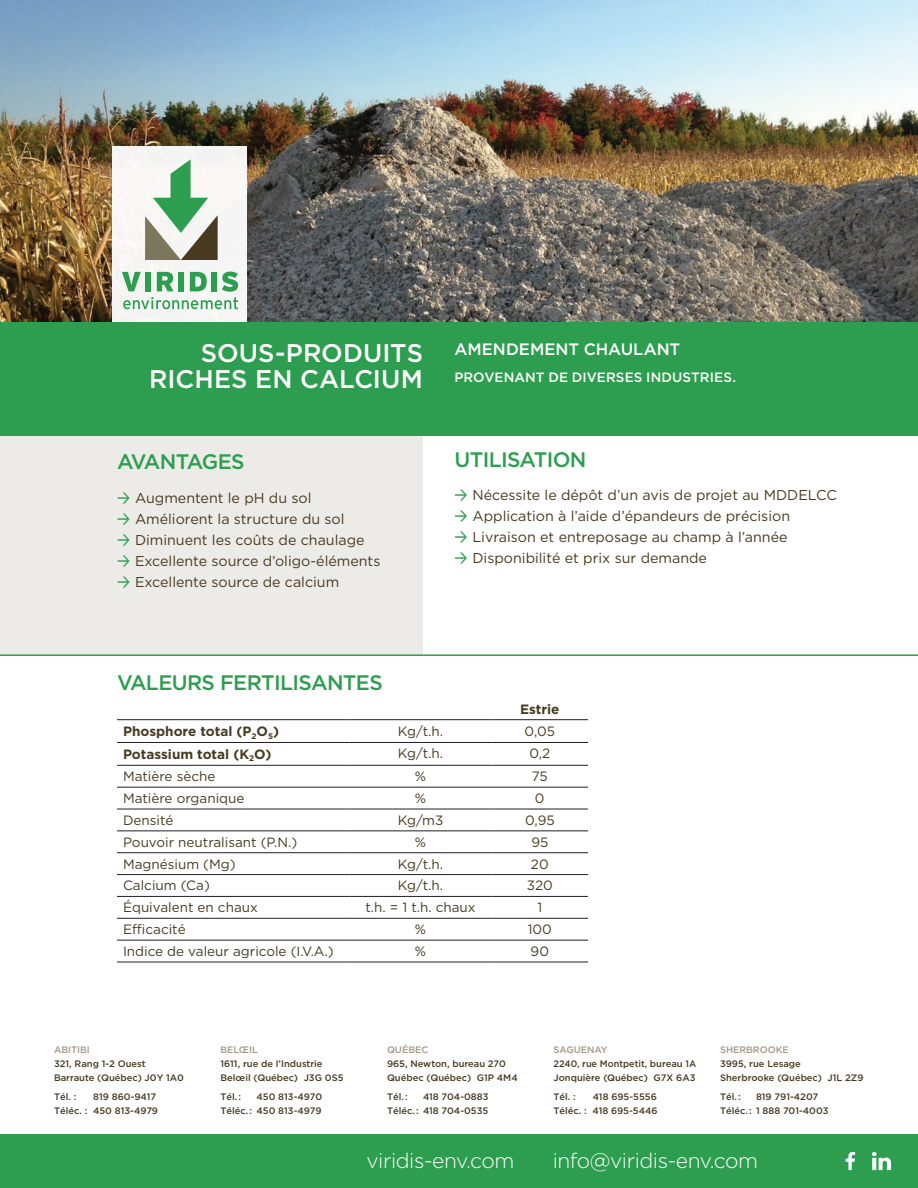
<style>
.page{position:relative;width:918px;height:1188px;background:#fff}
.page>*{position:absolute;margin:0;border:0;box-sizing:border-box;transform-origin:0 0}
.t1{font:500 25.5px "Gotham";color:#fff}
.t2{font:300 21px "Gotham";letter-spacing:-.02em;color:#fff}
.t3{font:500 21px "Gotham";letter-spacing:-.03em;color:#2d9e4f}
.t4{font:500 21px "Gotham";letter-spacing:-.05em;color:#2d9e4f}
.Introduction{font:500 16.5px "Gotham";color:#fff}
.t5{font:14.25px "Gotham";color:#483a20}
.t6{font:13.5px "Gotham";color:#473b22}
.t7{font:700 13.5px "Gotham";color:#473b22}
.Introduction-2{font:500 13.5px "Gotham";letter-spacing:.005em;color:#fff}
.t8{font:500 9.3px/14.2px "Gotham";color:#483a20}
.t9{font:500 9.3px "Gotham";color:#a29888}
.s1{font-family:"DIN";font-weight:500;color:#2d9e4f}
</style>
<div class="page">
<div style="left:0;top:436px;width:423px;height:218px;background:#edebe7"></div>
<img style="left:0;top:0;width:918px;height:322px">
<div style="left:112px;top:147px;width:136px;height:175px;background:#f6f6f4"></div>
<div style="left:0;top:322px;width:918px;height:114px;background:#2d9e4f"></div>
<svg style="left:145px;top:159px;width:73px;height:101px"></svg>
<svg style="left:122px;top:272px;width:116px;height:37px"></svg>
<hr style="left:117px;top:719px;width:233px;height:1px;background:#231f20">
<hr style="left:350px;top:719px;width:142px;height:1px;background:#231f20">
<hr style="left:492px;top:719px;width:96px;height:1px;background:#231f20">
<hr style="left:117px;top:742px;width:233px;height:1px;background:#231f20">
<hr style="left:350px;top:742px;width:142px;height:1px;background:#231f20">
<hr style="left:492px;top:742px;width:96px;height:1px;background:#231f20">
<hr style="left:117px;top:765px;width:233px;height:1px;background:#231f20">
<hr style="left:350px;top:765px;width:142px;height:1px;background:#231f20">
<hr style="left:492px;top:765px;width:96px;height:1px;background:#231f20">
<hr style="left:117px;top:787px;width:233px;height:1px;background:#231f20">
<hr style="left:350px;top:787px;width:142px;height:1px;background:#231f20">
<hr style="left:492px;top:787px;width:96px;height:1px;background:#231f20">
<hr style="left:117px;top:809px;width:233px;height:1px;background:#231f20">
<hr style="left:350px;top:809px;width:142px;height:1px;background:#231f20">
<hr style="left:492px;top:809px;width:96px;height:1px;background:#231f20">
<hr style="left:117px;top:831px;width:233px;height:1px;background:#231f20">
<hr style="left:350px;top:831px;width:142px;height:1px;background:#231f20">
<hr style="left:492px;top:831px;width:96px;height:1px;background:#231f20">
<hr style="left:117px;top:852px;width:233px;height:1px;background:#231f20">
<hr style="left:350px;top:852px;width:142px;height:1px;background:#231f20">
<hr style="left:492px;top:852px;width:96px;height:1px;background:#231f20">
<hr style="left:117px;top:874px;width:233px;height:1px;background:#231f20">
<hr style="left:350px;top:874px;width:142px;height:1px;background:#231f20">
<hr style="left:492px;top:874px;width:96px;height:1px;background:#231f20">
<hr style="left:117px;top:896px;width:233px;height:1px;background:#231f20">
<hr style="left:350px;top:896px;width:142px;height:1px;background:#231f20">
<hr style="left:492px;top:896px;width:96px;height:1px;background:#231f20">
<hr style="left:117px;top:918px;width:233px;height:1px;background:#231f20">
<hr style="left:350px;top:918px;width:142px;height:1px;background:#231f20">
<hr style="left:492px;top:918px;width:96px;height:1px;background:#231f20">
<hr style="left:117px;top:940px;width:233px;height:1px;background:#231f20">
<hr style="left:350px;top:940px;width:142px;height:1px;background:#231f20">
<hr style="left:492px;top:940px;width:96px;height:1px;background:#231f20">
<hr style="left:117px;top:962px;width:233px;height:1px;background:#231f20">
<hr style="left:350px;top:962px;width:142px;height:1px;background:#231f20">
<hr style="left:492px;top:962px;width:96px;height:1px;background:#231f20">
<hr style="left:0;top:654px;width:918px;height:2px;background:#2d9e4f">
<div style="left:0;top:1134px;width:918px;height:54px;background:#2d9e4f"></div>
<svg style="left:872px;top:1152px;width:19px;height:18px"></svg>
<svg style="left:846px;top:1152px;width:9px;height:18px"></svg>
<p class="t1" style="left:201px;top:339px;width:224px">SOUS-PRODUITS</p>
<p class="t1" style="left:149px;top:364px;width:275px">RICHES EN CALCIUM</p>
<p class="t4" style="left:117px;top:449px;width:129px">AVANTAGES</p>
<p class="t5" style="left:117px;top:490px;width:196px"><span class="s1">&gt;</span> Augmentent le pH du sol</p>
<p class="t5" style="left:117px;top:511px;width:229px"><span class="s1">&gt;</span> Améliorent la structure du sol</p>
<p class="t5" style="left:117px;top:532px;width:249px"><span class="s1">&gt;</span> Diminuent les coûts de chaulage</p>
<p class="t5" style="left:117px;top:553px;width:265px"><span class="s1">&gt;</span> Excellente source d’oligo-éléments</p>
<p class="t5" style="left:117px;top:574px;width:224px"><span class="s1">&gt;</span> Excellente source de calcium</p>
<p class="Introduction" style="left:454px;top:340px;width:227px">AMENDEMENT CHAULANT</p>
<p class="Introduction-2" style="left:454px;top:370px;width:283px">PROVENANT DE DIVERSES INDUSTRIES.</p>
<p class="t3" style="left:454px;top:448px;width:134px">UTILISATION</p>
<p class="t5" style="left:454px;top:487px;width:384px"><span class="s1">&gt;</span> Nécessite le dépôt d’un avis de projet au MDDELCC</p>
<p class="t5" style="left:454px;top:508px;width:337px"><span class="s1">&gt;</span> Application à l’aide d’épandeurs de précision</p>
<p class="t5" style="left:454px;top:529px;width:335px"><span class="s1">&gt;</span> Livraison et entreposage au champ à l’année</p>
<p class="t5" style="left:454px;top:550px;width:254px"><span class="s1">&gt;</span> Disponibilité et prix sur demande</p>
<p class="t3" style="left:117px;top:671px;width:267px">VALEURS FERTILISANTES</p>
<p class="t7" style="left:520px;top:701px;width:41px">Estrie</p>
<p class="t7" style="left:123px;top:724px;width:158px">Phosphore total (P<sub>2</sub>O<sub>5</sub>)</p>
<p class="t6" style="left:398px;top:723px;width:47px">Kg/t.h.</p>
<p class="t6" style="left:525px;top:723px;width:32px">0,05</p>
<p class="t7" style="left:123px;top:747px;width:150px">Potassium total (K<sub>2</sub>O)</p>
<p class="t6" style="left:398px;top:746px;width:47px">Kg/t.h.</p>
<p class="t6" style="left:529px;top:746px;width:22px">0,2</p>
<p class="t6" style="left:123px;top:769px;width:94px">Matière sèche</p>
<p class="t6" style="left:415px;top:769px;width:13px">%</p>
<p class="t6" style="left:532px;top:769px;width:17px">75</p>
<p class="t6" style="left:123px;top:791px;width:123px">Matière organique</p>
<p class="t6" style="left:415px;top:791px;width:13px">%</p>
<p class="t6" style="left:535px;top:791px;width:11px">0</p>
<p class="t6" style="left:123px;top:813px;width:52px">Densité</p>
<p class="t6" style="left:398px;top:813px;width:47px">Kg/m3</p>
<p class="t6" style="left:525px;top:813px;width:31px">0,95</p>
<p class="t6" style="left:123px;top:834px;width:176px">Pouvoir neutralisant (P.N.)</p>
<p class="t6" style="left:415px;top:834px;width:13px">%</p>
<p class="t6" style="left:531px;top:834px;width:18px">95</p>
<p class="t6" style="left:123px;top:856px;width:114px">Magnésium (Mg)</p>
<p class="t6" style="left:398px;top:856px;width:47px">Kg/t.h.</p>
<p class="t6" style="left:531px;top:856px;width:19px">20</p>
<p class="t6" style="left:123px;top:878px;width:88px">Calcium (Ca)</p>
<p class="t6" style="left:398px;top:878px;width:47px">Kg/t.h.</p>
<p class="t6" style="left:527px;top:878px;width:28px">320</p>
<p class="t6" style="left:123px;top:900px;width:136px">Équivalent en chaux</p>
<p class="t6" style="left:365px;top:900px;width:112px">t.h. = 1 t.h. chaux</p>
<p class="t6" style="left:537px;top:900px;width:6px">1</p>
<p class="t6" style="left:123px;top:922px;width:64px">Efficacité</p>
<p class="t6" style="left:415px;top:922px;width:13px">%</p>
<p class="t6" style="left:528px;top:922px;width:26px">100</p>
<p class="t6" style="left:123px;top:944px;width:212px">Indice de valeur agricole (I.V.A.)</p>
<p class="t6" style="left:415px;top:944px;width:13px">%</p>
<p class="t6" style="left:531px;top:944px;width:20px">90</p>
<p class="t9" style="left:54px;top:1044px;width:37px">ABITIBI</p>
<p class="t8" style="left:54px;top:1057px;width:132px">321, Rang 1-2 Ouest<br>Barraute (Québec) J0Y 1A0</p>
<p class="t8" style="left:54px;top:1090px;width:24px">Tél. :</p>
<p class="t8" style="left:93px;top:1090px;width:65px">819 860-9417</p>
<p class="t8" style="left:54px;top:1104px;width:106px">Téléc. : 450 813-4979</p>
<p class="t9" style="left:221px;top:1044px;width:39px">BELŒIL</p>
<p class="t8" style="left:221px;top:1057px;width:125px">1611, rue de l’Industrie<br>Belœil (Québec) J3G 0S5</p>
<p class="t8" style="left:221px;top:1090px;width:22px">Tél.:</p>
<p class="t8" style="left:221px;top:1090px;width:103px;text-align:right">450 813-4970<br>Téléc.: 450 813-4979</p>
<p class="t9" style="left:387px;top:1044px;width:43px">QUÉBEC</p>
<p class="t8" style="left:387px;top:1057px;width:132px">965, Newton, bureau 270<br>Québec (Québec) G1P 4M4</p>
<p class="t8" style="left:387px;top:1090px;width:22px">Tél.:</p>
<p class="t8" style="left:387px;top:1090px;width:103px;text-align:right">418 704-0883<br>Téléc.: 418 704-0535</p>
<p class="t9" style="left:554px;top:1044px;width:56px">SAGUENAY</p>
<p class="t8" style="left:554px;top:1057px;width:144px">2240, rue Montpetit, bureau 1A<br>Jonquière (Québec) G7X 6A3</p>
<p class="t8" style="left:554px;top:1090px;width:24px">Tél. :</p>
<p class="t8" style="left:593px;top:1090px;width:66px">418 695-5556</p>
<p class="t8" style="left:554px;top:1104px;width:106px">Téléc. : 418 695-5446</p>
<p class="t9" style="left:720px;top:1044px;width:70px">SHERBROOKE</p>
<p class="t8" style="left:720px;top:1057px;width:145px">3995, rue Lesage<br>Sherbrooke (Québec) J1L 2Z9</p>
<p class="t8" style="left:720px;top:1090px;width:22px">Tél.:</p>
<p class="t8" style="left:720px;top:1090px;width:110px;text-indent:36px">819 791-4207<br>Téléc.: 1 888 701-4003</p>
<p class="t2" style="left:366px;top:1149px;width:149px">viridis-env.com</p>
<p class="t2" style="left:553px;top:1149px;width:207px">info@viridis-env.com</p>
</div>
